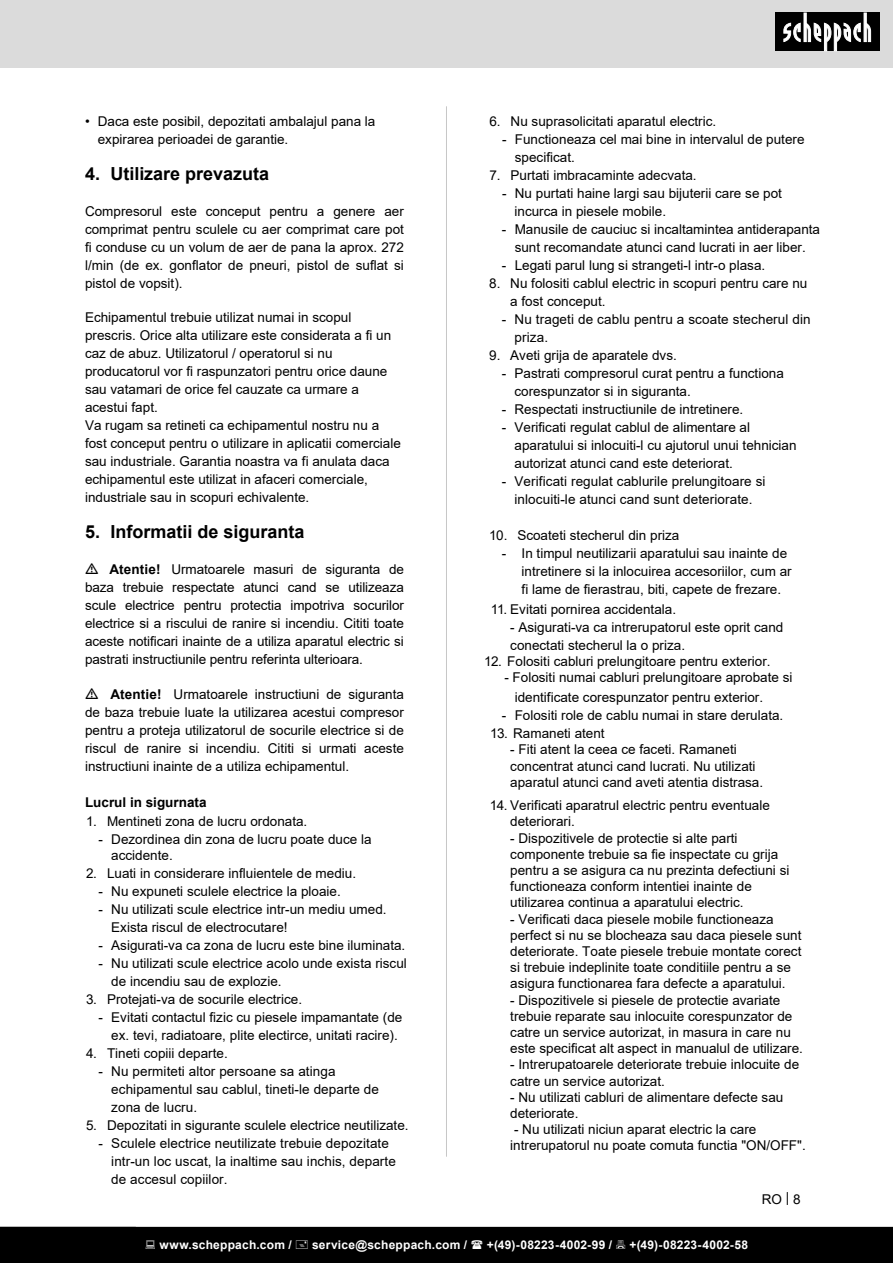
<style>
.page{position:relative;width:893px;height:1263px;background:#fff}
.page>*{position:absolute;margin:0;border:0;box-sizing:border-box;transform-origin:0 0}
.Subheadline{font:700 18px "Arial";color:#000}
.Subheadline-2{font:13.5px/18px "Arial";color:#000}
.Subheadline-3{font:700 13.5px "Arial";color:#000}
.t1{font:700 12px "Arial";letter-spacing:.02em;color:#fff}
.s1{font-weight:700}
</style>
<div class="page">
<div style="left:0;top:0;width:893px;height:67px;background:#dbdbdb"></div>
<div style="left:775px;top:13px;width:105px;height:38px;background:#000"></div>
<svg style="left:783px;top:13px;width:88px;height:38px"></svg>
<hr style="left:446px;top:106px;width:1px;height:1051px;background:#c7c7c7">
<div style="left:0;top:1227px;width:893px;height:36px;background:#000"></div>
<p class="Subheadline-2" style="left:98px;top:112px;width:279px;text-indent:-13px">• Daca este posibil, depozitati ambalajul pana la expirarea perioadei de garantie.</p>
<p class="Subheadline" style="left:85px;top:161px;width:186px">4. Utilizare prevazuta</p>
<p class="Subheadline-2" style="left:85px;top:202px;width:320px;text-align:justify">Compresorul este conceput pentru a genere aer comprimat pentru sculele cu aer comprimat care pot fi conduse cu un volum de aer de pana la aprox. 272 l/min (de ex. gonflator de pneuri, pistol de suflat si pistol de vopsit).</p>
<p class="Subheadline-2" style="left:85px;top:308px;width:317px">Echipamentul trebuie utilizat numai in scopul prescris. Orice alta utilizare este considerata a fi un caz de abuz. Utilizatorul / operatorul si nu producatorul vor fi raspunzatori pentru orice daune sau vatamari de orice fel cauzate ca urmare a acestui fapt.<br>Va rugam sa retineti ca echipamentul nostru nu a fost conceput pentru o utilizare in aplicatii comerciale sau industriale. Garantia noastra va fi anulata daca echipamentul este utilizat in afaceri comerciale, industriale sau in scopuri echivalente.</p>
<p class="Subheadline" style="left:85px;top:519px;width:221px">5. Informatii de siguranta</p>
<p class="Subheadline-2" style="left:85px;top:560px;width:320px;text-align:justify;text-indent:24px"><span class="s1">Atentie!</span> Urmatoarele masuri de siguranta de baza trebuie respectate atunci cand se utilizeaza scule electrice pentru protectia impotriva socurilor electrice si a riscului de ranire si incendiu. Cititi toate aceste notificari inainte de a utiliza aparatul electric si pastrati instructiunile pentru referinta ulterioara.</p>
<p class="Subheadline-2" style="left:85px;top:685px;width:320px;text-align:justify;text-indent:25px"><span class="s1">Atentie!</span> Urmatoarele instructiuni de siguranta de baza trebuie luate la utilizarea acestui compresor pentru a proteja utilizatorul de socurile electrice si de riscul de ranire si incendiu. Cititi si urmati aceste instructiuni inainte de a utiliza echipamentul.</p>
<p class="Subheadline-3" style="left:85px;top:793px;width:123px">Lucrul in sigurnata</p>
<p class="Subheadline-2" style="left:86px;top:812px;width:223px">1. Mentineti zona de lucru ordonata.</p>
<p class="Subheadline-2" style="left:111px;top:831px;width:262px;line-height:16.2px;text-indent:-13px">- Dezordinea din zona de lucru poate duce la accidente.</p>
<p class="Subheadline-2" style="left:86px;top:864px;width:271px">2. Luati in considerare influientele de mediu.</p>
<p class="Subheadline-2" style="left:99px;top:882px;width:244px">- Nu expuneti sculele electrice la ploaie.</p>
<p class="Subheadline-2" style="left:111px;top:900px;width:277px;text-indent:-13px">- Nu utilizati scule electrice intr-un mediu umed.<br>Exista riscul de electrocutare!</p>
<p class="Subheadline-2" style="left:99px;top:936px;width:308px">- Asigurati-va ca zona de lucru este bine iluminata.</p>
<p class="Subheadline-2" style="left:111px;top:954px;width:297px;text-indent:-13px">- Nu utilizati scule electrice acolo unde exista riscul de incendiu sau de explozie.</p>
<p class="Subheadline-2" style="left:86px;top:990px;width:217px">3. Protejati-va de socurile electrice.</p>
<p class="Subheadline-2" style="left:111px;top:1008px;width:293px;text-indent:-13px">- Evitati contactul fizic cu piesele impamantate (de ex. tevi, radiatoare, plite electirce, unitati racire).</p>
<p class="Subheadline-2" style="left:86px;top:1044px;width:143px">4. Tineti copiii departe.</p>
<p class="Subheadline-2" style="left:111px;top:1062px;width:269px;text-indent:-13px">- Nu permiteti altor persoane sa atinga echipamentul sau cablul, tineti-le departe de zona de lucru.</p>
<p class="Subheadline-2" style="left:86px;top:1116px;width:324px">5. Depozitati in sigurante sculele electrice neutilizate.</p>
<p class="Subheadline-2" style="left:111px;top:1134px;width:286px;text-indent:-13px">- Sculele electrice neutilizate trebuie depozitate intr-un loc uscat, la inaltime sau inchis, departe de accesul copiilor.</p>
<p class="Subheadline-2" style="left:489px;top:113px;width:228px">6. Nu suprasolicitati aparatul electric.</p>
<p class="Subheadline-2" style="left:515px;top:131px;width:291px;text-indent:-13px">- Functioneaza cel mai bine in intervalul de putere specificat.</p>
<p class="Subheadline-2" style="left:489px;top:167px;width:209px">7. Purtati imbracaminte adecvata.</p>
<p class="Subheadline-2" style="left:514px;top:185px;width:269px;text-indent:-12px">- Nu purtati haine largi sau bijuterii care se pot incurca in piesele mobile.</p>
<p class="Subheadline-2" style="left:502px;top:220px;width:320px;text-align:center">- Manusile de cauciuc si incaltamintea antiderapanta sunt recomandate atunci cand lucrati in aer liber.</p>
<p class="Subheadline-2" style="left:502px;top:256px;width:265px">- Legati parul lung si strangeti-l intr-o plasa.</p>
<p class="Subheadline-2" style="left:510px;top:274px;width:299px;text-indent:-21px">8. Nu folositi cablul electric in scopuri pentru care nu a fost conceput.</p>
<p class="Subheadline-2" style="left:514px;top:310px;width:298px;text-indent:-13px">- Nu trageti de cablu pentru a scoate stecherul din priza.</p>
<p class="Subheadline-2" style="left:489px;top:346px;width:189px">9. Aveti grija de aparatele dvs.</p>
<p class="Subheadline-2" style="left:514px;top:364px;width:271px;text-indent:-13px">- Pastrati compresorul curat pentru a functiona corespunzator si in siguranta.</p>
<p class="Subheadline-2" style="left:502px;top:400px;width:243px">- Respectati instructiunile de intretinere.</p>
<p class="Subheadline-2" style="left:514px;top:418px;width:284px;text-indent:-13px">- Verificati regulat cablul de alimentare al aparatului si inlocuiti-l cu ajutorul unui tehnician autorizat atunci cand este deteriorat.</p>
<p class="Subheadline-2" style="left:502px;top:472px;width:265px;text-align:center">- Verificati regulat cablurile prelungitoare si inlocuiti-le atunci cand sunt deteriorate.</p>
<p class="Subheadline-2" style="left:489px;top:526px;width:20px">10.</p>
<p class="Subheadline-2" style="left:502px;top:544px;width:6px">-</p>
<p class="Subheadline-2" style="left:522px;top:526px;width:272px;text-indent:-4px">Scoateti stecherul din priza<br>In timpul neutilizarii aparatului sau inainte de intretinere si la inlocuirea accesoriilor, cum ar fi lame de fierastrau, biti, capete de frezare.</p>
<p class="Subheadline-2" style="left:491px;top:600px;width:187px">11. Evitati pornirea accidentala.</p>
<p class="Subheadline-2" style="left:510px;top:618px;width:275px">- Asigurati-va ca intrerupatorul este oprit cand conectati stecherul la o priza.</p>
<p class="Subheadline-2" style="left:484px;top:652px;width:288px">12. Folositi cabluri prelungitoare pentru exterior.</p>
<p class="Subheadline-2" style="left:504px;top:668px;width:290px">- Folositi numai cabluri prelungitoare aprobate si</p>
<p class="Subheadline-2" style="left:515px;top:688px;width:250px">identificate corespunzator pentru exterior.</p>
<p class="Subheadline-2" style="left:502px;top:706px;width:283px">- Folositi role de cablu numai in stare derulata.</p>
<p class="Subheadline-2" style="left:490px;top:724px;width:116px">13. Ramaneti atent</p>
<p class="Subheadline-2" style="left:510px;top:741px;width:254px;line-height:16.2px">- Fiti atent la ceea ce faceti. Ramaneti concentrat atunci cand lucrati. Nu utilizati aparatul atunci cand aveti atentia distrasa.</p>
<p class="Subheadline-2" style="left:510px;top:797px;width:261px;line-height:16.2px;text-indent:-20px">14. Verificati aparatrul electric pentru eventuale deteriorari.</p>
<p class="Subheadline-2" style="left:510px;top:829px;width:281px;line-height:16.2px">- Dispozitivele de protectie si alte parti componente trebuie sa fie inspectate cu grija pentru a se asigura ca nu prezinta defectiuni si functioneaza conform intentiei inainte de utilizarea continua a aparatului electric.</p>
<p class="Subheadline-2" style="left:510px;top:910px;width:293px;line-height:16.2px">- Verificati daca piesele mobile functioneaza perfect si nu se blocheaza sau daca piesele sunt deteriorate. Toate piesele trebuie montate corect si trebuie indeplinite toate conditiile pentru a se asigura functionarea fara defecte a aparatului.</p>
<p class="Subheadline-2" style="left:510px;top:991px;width:294px;line-height:16.2px">- Dispozitivele si piesele de protectie avariate trebuie reparate sau inlocuite corespunzator de catre un service autorizat, in masura in care nu este specificat alt aspect in manualul de utilizare.</p>
<p class="Subheadline-2" style="left:510px;top:1056px;width:290px;line-height:16.2px">- Intrerupatoarele deteriorate trebuie inlocuite de catre un service autorizat.</p>
<p class="Subheadline-2" style="left:510px;top:1089px;width:275px;line-height:16.2px">- Nu utilizati cabluri de alimentare defecte sau deteriorate.</p>
<p class="Subheadline-2" style="left:510px;top:1121px;width:297px;line-height:16.2px">- Nu utilizati niciun aparat electric la care intrerupatorul nu poate comuta functia "ON/OFF".</p>
<p class="Subheadline-2" style="left:762px;top:1190px;width:40px">RO|8</p>
<p class="t1" style="left:159px;top:1236px;width:134px">www.scheppach.com /</p>
<p class="t1" style="left:312px;top:1236px;width:157px">service@scheppach.com /</p>
<p class="t1" style="left:487px;top:1236px;width:127px">+(49)-08223-4002-99 /</p>
<p class="t1" style="left:629px;top:1236px;width:120px">+(49)-08223-4002-58</p>
</div>
